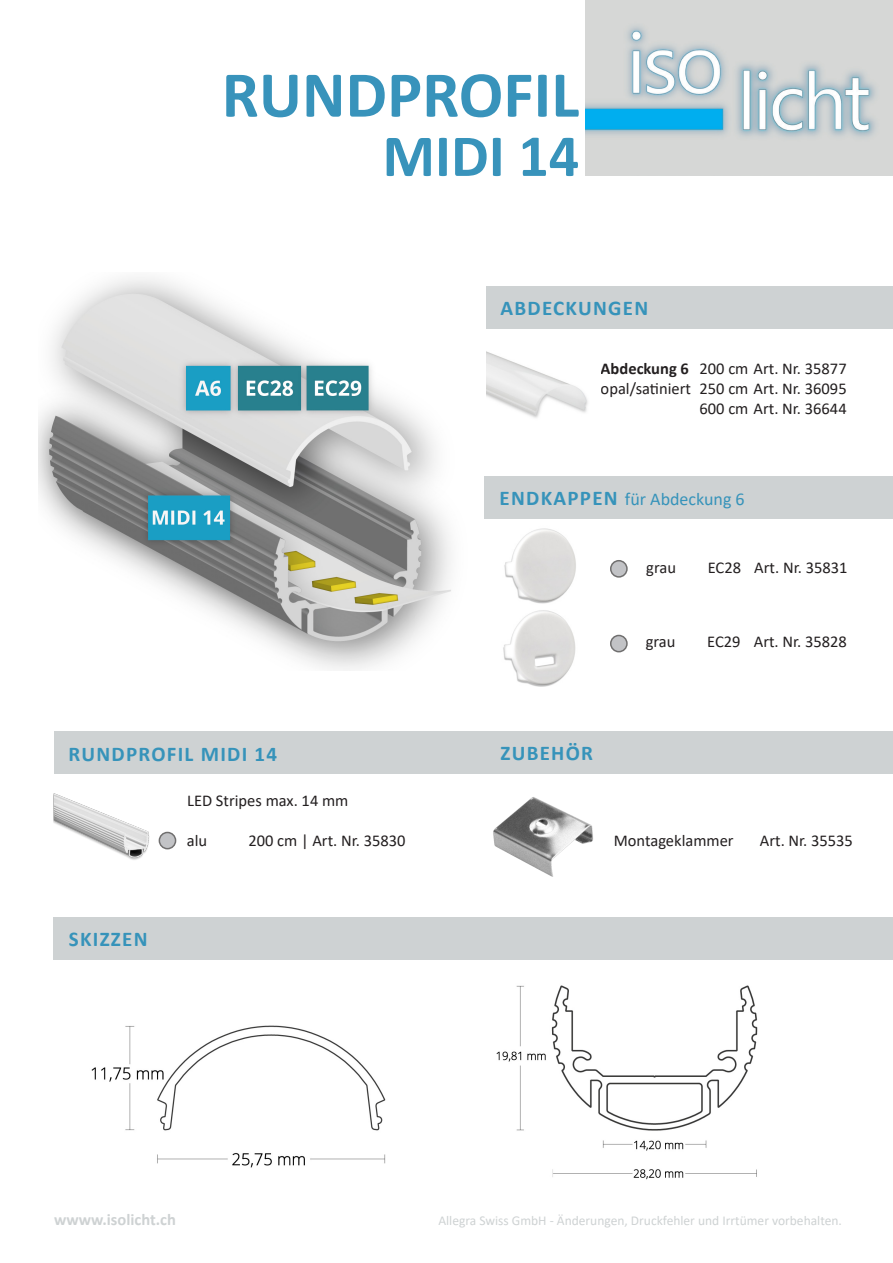
<style>
.page{position:relative;width:893px;height:1263px;background:#fff}
.page>*{position:absolute;margin:0;border:0;box-sizing:border-box;transform-origin:0 0}
.t1{font:700 66px "Calibri";color:#3893bb}
.t2{font:700 60px "Calibri";color:#3893bb}
.t3{font:700 21px "Calibri";letter-spacing:.06em;color:#3693ba}
.t4{font:18px "Calibri";color:#3693ba}
.t5{font:16.5px "Calibri";color:#231f20}
.t6{font:700 16.5px "Calibri";color:#ced2d3}
.t7{font:700 16.5px "Calibri";color:#231f20}
.t8{font:13.5px "Calibri";color:#ced2d3}
.s1{font-weight:700;font-size:21px}
</style>
<div class="page">
<img style="left:496px;top:985px;width:262px;height:195px">
<img style="left:91px;top:1025px;width:295px;height:143px">
<img style="left:54px;top:793px;width:96px;height:67px">
<img style="left:38px;top:277px;width:413px;height:393px">
<img style="left:504px;top:528px;width:72px;height:76px">
<div style="left:486px;top:286px;width:406px;height:42px;background:#ced2d3"></div>
<div style="left:54px;top:731px;width:838px;height:43px;background:#ced2d3"></div>
<div style="left:54px;top:917px;width:839px;height:43px;background:#ced2d3"></div>
<div style="left:485px;top:476px;width:408px;height:43px;background:#ced2d3"></div>
<img style="left:585px;top:0;width:308px;height:176px">
<div style="left:611px;top:561px;width:16px;height:16px;background:#c2c3c6;border-radius:50%"></div>
<div style="left:610px;top:560px;width:18px;height:18px;border:2px solid #706f6f;border-radius:50%"></div>
<div style="left:611px;top:635px;width:16px;height:17px;background:#c2c3c6;border-radius:50%"></div>
<div style="left:610px;top:635px;width:18px;height:17px;border:2px solid #706f6f;border-radius:50%"></div>
<div style="left:159px;top:832px;width:17px;height:17px;background:#c2c3c6;border-radius:50%"></div>
<div style="left:159px;top:832px;width:17px;height:17px;border:2px solid #706f6f;border-radius:50%"></div>
<img style="left:493px;top:797px;width:100px;height:80px">
<img style="left:486px;top:351px;width:102px;height:67px">
<img style="left:503px;top:610px;width:73px;height:77px">
<p class="t1" style="left:222px;top:53px;width:359px">RUNDPROFIL</p>
<p class="t2" style="left:382px;top:118px;width:198px">MIDI 14</p>
<p class="t3" style="left:501px;top:295px;width:149px">ABDECKUNGEN</p>
<p class="t7" style="left:601px;top:358px;width:90px">Abdeckung 6</p>
<p class="t5" style="left:601px;top:377px;width:92px">opal/satiniert</p>
<p class="t5" style="left:699px;top:357px;width:149px">200 cm Art. Nr. 35877</p>
<p class="t5" style="left:699px;top:377px;width:149px">250 cm Art. Nr. 36095</p>
<p class="t5" style="left:699px;top:397px;width:149px">600 cm Art. Nr. 36644</p>
<p class="t4" style="left:500px;top:487px;width:247px"><span class="s1">ENDKAPPEN</span> für Abdeckung 6</p>
<p class="t5" style="left:646px;top:556px;width:31px">grau</p>
<p class="t5" style="left:708px;top:556px;width:141px">EC28 Art. Nr. 35831</p>
<p class="t3" style="left:68px;top:740px;width:210px">RUNDPROFIL MIDI 14</p>
<p class="t3" style="left:500px;top:740px;width:94px">ZUBEHÖR</p>
<p class="t5" style="left:187px;top:789px;width:163px">LED Stripes max. 14 mm</p>
<p class="t5" style="left:646px;top:630px;width:31px">grau</p>
<p class="t5" style="left:707px;top:630px;width:141px">EC29 Art. Nr. 35828</p>
<p class="t3" style="left:69px;top:926px;width:80px">SKIZZEN</p>
<p class="t5" style="left:187px;top:829px;width:22px">alu</p>
<p class="t5" style="left:248px;top:829px;width:159px">200 cm | Art. Nr. 35830</p>
<p class="t5" style="left:614px;top:829px;width:121px">Montageklammer</p>
<p class="t5" style="left:760px;top:829px;width:95px">Art. Nr. 35535</p>
<p class="t6" style="left:54px;top:1209px;width:124px">wwww.isolicht.ch</p>
<p class="t8" style="left:438px;top:1211px;width:405px">Allegra Swiss GmbH - Änderungen, Druckfehler und Irrtümer vorbehalten.</p>
</div>
